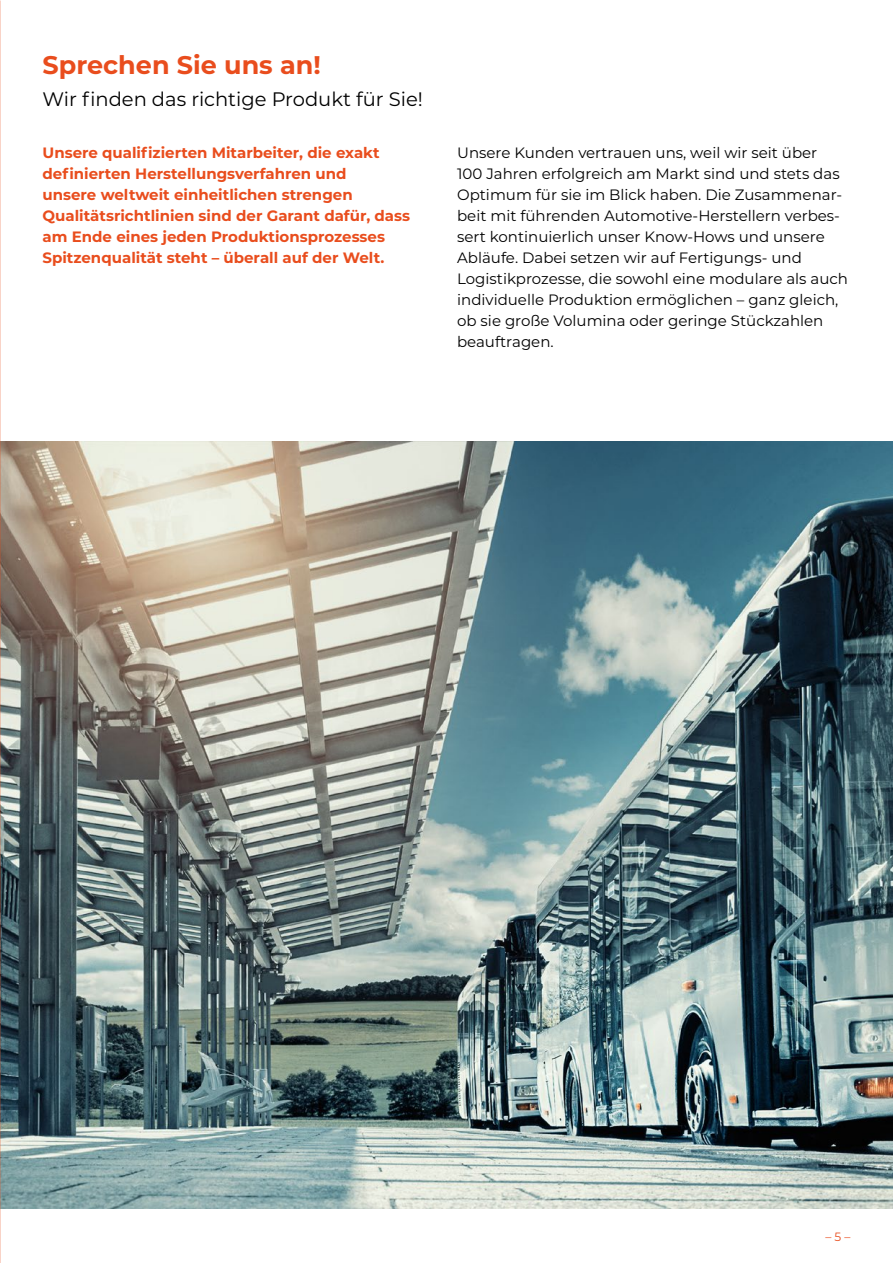
<style>
.page{position:relative;width:893px;height:1263px;background:#fff}
.page>*{position:absolute;margin:0;border:0;box-sizing:border-box;transform-origin:0 0}
.t1{font:700 25.5px "Montserrat";color:#e94d1d}
.t2{font:19.5px "Montserrat";color:#000}
.t3{font:15px/21px "Montserrat";color:#000}
.t4{font:700 15px/21px "Montserrat";color:#e94d1d}
.t5{font:12px "Montserrat";color:#e94d1d}
</style>
<div class="page">
<img style="left:0;top:442px;width:893px;height:766px">
<svg style="left:0;top:874px;width:1px;height:79px"></svg>
<svg style="left:0;top:844px;width:1px;height:23px"></svg>
<h1 class="t1" style="left:43px;top:47px;width:280px">Sprechen Sie uns an!</h1>
<h2 class="t2" style="left:43px;top:85px;width:382px">Wir finden das richtige Produkt für Sie!</h2>
<p class="t4" style="left:43px;top:141px;width:369px">Unsere qualifizierten Mitarbeiter, die exakt definierten Herstellungsverfahren und<br>unsere weltweit einheitlichen strengen Qualitätsrichtlinien sind der Garant dafür, dass am Ende eines jeden Produktionsprozesses Spitzenqualität steht – überall auf der Welt.</p>
<p class="t3" style="left:457px;top:142px;width:392px">Unsere Kunden vertrauen uns, weil wir seit über<br>100 Jahren erfolgreich am Markt sind und stets das Optimum für sie im Blick haben. Die Zusammenar&shy;beit mit führenden Automotive-Herstellern verbes&shy;sert kontinuierlich unser Know-Hows und unsere Abläufe. Dabei setzen wir auf Fertigungs- und Logistikprozesse, die sowohl eine modulare als auch individuelle Produktion ermöglichen – ganz gleich, ob sie große Volumina oder geringe Stückzahlen beauftragen.</p>
<p class="t5" style="left:825px;top:1229px;width:27px">– 5 –</p>
</div>
